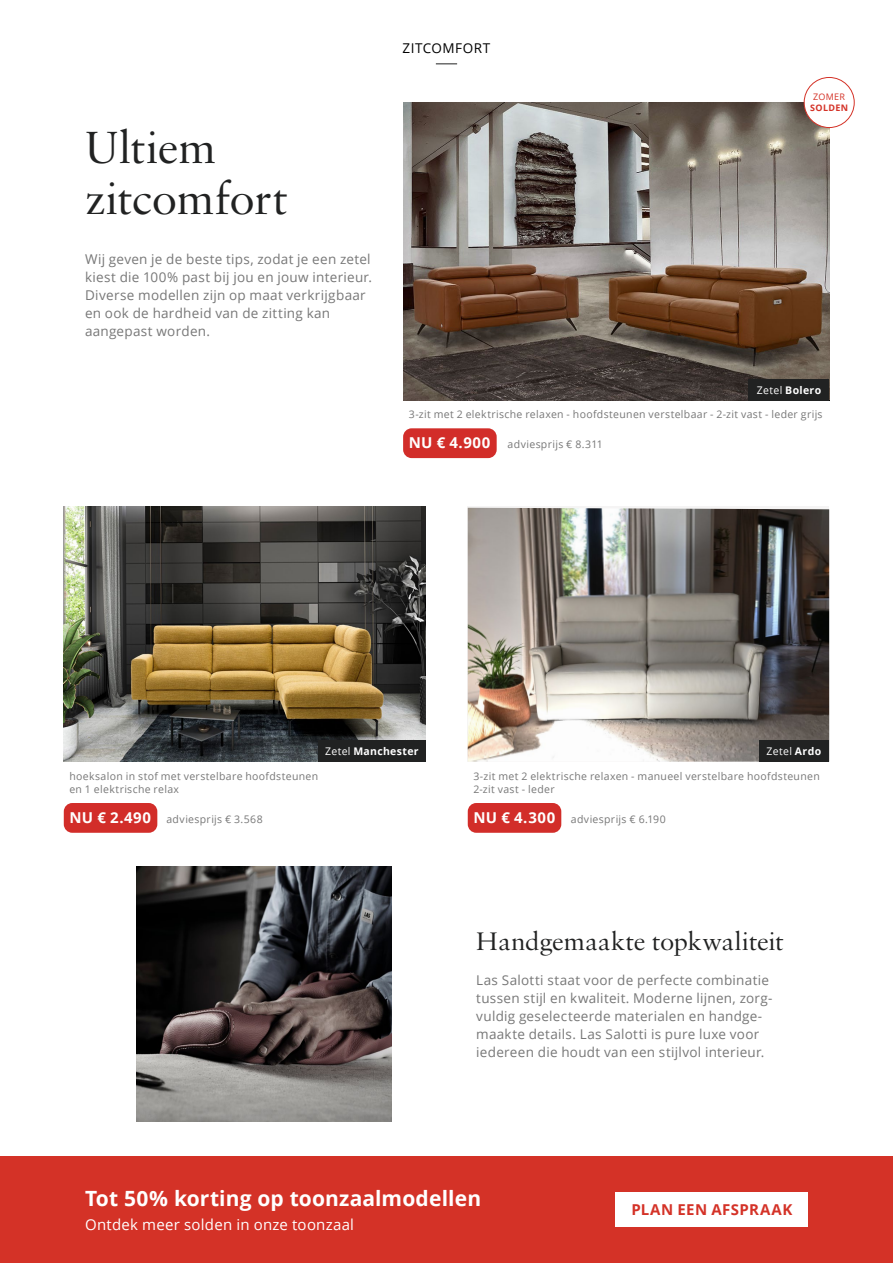
<style>
.page{position:relative;width:893px;height:1263px;background:#fff}
.page>*{position:absolute;margin:0;border:0;box-sizing:border-box;transform-origin:0 0}
.t1{font:48px/51px "Sabon MT Pro";letter-spacing:-.015em;color:#212222}
.t2{font:27px "Sabon MT Pro";letter-spacing:-.01em;color:#212222}
.t3{font:700 21px "Open Sans";letter-spacing:.005em;color:#fff}
.t4{font:15px "Open Sans";letter-spacing:.015em;color:#fff}
.t5{font:700 15px "Open Sans";letter-spacing:.03em;color:#d43227}
.t6{font:700 15px "Open Sans";color:#fff}
.t7{font:13.5px/18px "Open Sans";letter-spacing:.02em;color:#777}
.t8{font:13.5px "Open Sans";letter-spacing:.04em;color:#000}
.t9{font:10.5px/12.6px "Open Sans";letter-spacing:.03em;color:#777}
.t10{font:700 10.5px "Open Sans";letter-spacing:.03em;color:#fff}
.t11{font:10.5px "Open Sans";letter-spacing:.03em;color:#fff}
.t12{font:700 9px "Open Sans";letter-spacing:.04em;color:#d43227}
.t13{font:9px "Open Sans";letter-spacing:.03em;color:#d43227}
.s1{font-weight:400}
.s2{font-weight:700;font-size:15px;color:#fff}
.s3{font-weight:700}
</style>
<div class="page">
<img style="left:403px;top:102px;width:426px;height:298px">
<img style="left:64px;top:506px;width:361px;height:256px">
<div style="left:318px;top:740px;width:107px;height:22px;background:#212222"></div>
<img style="left:468px;top:508px;width:361px;height:254px">
<div style="left:759px;top:740px;width:70px;height:22px;background:#212222"></div>
<img style="left:136px;top:866px;width:255px;height:255px">
<div style="left:0;top:1156px;width:893px;height:106px;background:#d43227"></div>
<svg style="left:436px;top:63px;width:21px;height:1px"></svg>
<div style="left:804px;top:77px;width:50px;height:51px;background:#fff;border-radius:50%"></div>
<div style="left:804px;top:77px;width:51px;height:51px;border:1px solid #d43227;border-radius:50%"></div>
<div style="left:616px;top:1192px;width:192px;height:34px;background:#fff"></div>
<div style="left:64px;top:803px;width:93px;height:30px;background:#d22d29;border-radius:9px"></div>
<div style="left:468px;top:803px;width:93px;height:30px;background:#d22d29;border-radius:9px"></div>
<div style="left:403px;top:428px;width:94px;height:30px;background:#d22d29;border-radius:9px"></div>
<div style="left:748px;top:379px;width:81px;height:21px;background:#212222"></div>
<h1 class="t1" style="left:85px;top:121px;width:204px">Ultiem zitcomfort</h1>
<p class="t7" style="left:85px;top:250px;width:288px">Wij geven je de beste tips, zodat je een zetel kiest die 100% past bij jou en jouw interieur.<br>Diverse modellen zijn op maat verkrijgbaar en ook de hardheid van de zitting kan aangepast worden.</p>
<p class="t8" style="left:403px;top:39px;width:89px">ZITCOMFORT</p>
<p class="t13" style="left:813px;top:91px;width:33px">ZOMER</p>
<p class="t12" style="left:810px;top:102px;width:40px">SOLDEN</p>
<p class="t10" style="left:757px;top:382px;width:66px"><span class="s1">Zetel</span> Bolero</p>
<p class="t9" style="left:409px;top:408px;width:415px">3-zit met 2 elektrische relaxen - hoofdsteunen verstelbaar - 2-zit vast - leder grijs</p>
<p class="t6" style="left:409px;top:432px;width:83px">NU € 4.900</p>
<p class="t9" style="left:508px;top:437px;width:97px">adviesprijs € 8.311</p>
<p class="t9" style="left:69px;top:770px;width:250px">hoeksalon in stof met verstelbare hoofdsteunen en 1 elektrische relax</p>
<p class="t9" style="left:69px;top:812px;width:195px"><span class="s2">NU € 2.490</span> adviesprijs € 3.568</p>
<p class="t10" style="left:325px;top:744px;width:95px"><span class="s1">Zetel</span> Manchester</p>
<p class="t11" style="left:767px;top:744px;width:56px">Zetel <span class="s3">Ardo</span></p>
<p class="t9" style="left:473px;top:770px;width:348px">3-zit met 2 elektrische relaxen - manueel verstelbare hoofdsteunen<br>2-zit vast - leder</p>
<p class="t9" style="left:473px;top:812px;width:194px"><span class="s2">NU € 4.300</span> adviesprijs € 6.190</p>
<h2 class="t2" style="left:476px;top:925px;width:309px">Handgemaakte topkwaliteit</h2>
<p class="t7" style="left:476px;top:970px;width:298px">Las Salotti staat voor de perfecte combinatie tussen stijl en kwaliteit. Moderne lijnen, zorg&shy;vuldig geselecteerde materialen en handge&shy;maakte details. Las Salotti is pure luxe voor iedereen die houdt van een stijlvol interieur.</p>
<h3 class="t3" style="left:85px;top:1183px;width:398px">Tot 50% korting op toonzaalmodellen</h3>
<p class="t4" style="left:85px;top:1214px;width:270px">Ontdek meer solden in onze toonzaal</p>
<h3 class="t3" style="left:85px;top:1188px;width:451px">Grote opening totaal vernieuwde toonzaal</h3>
<p class="t4" style="left:85px;top:1219px;width:215px">Profiteer nu van straffe acties</p>
<p class="t5" style="left:631px;top:1198px;width:163px">PLAN EEN AFSPRAAK</p>
</div>
